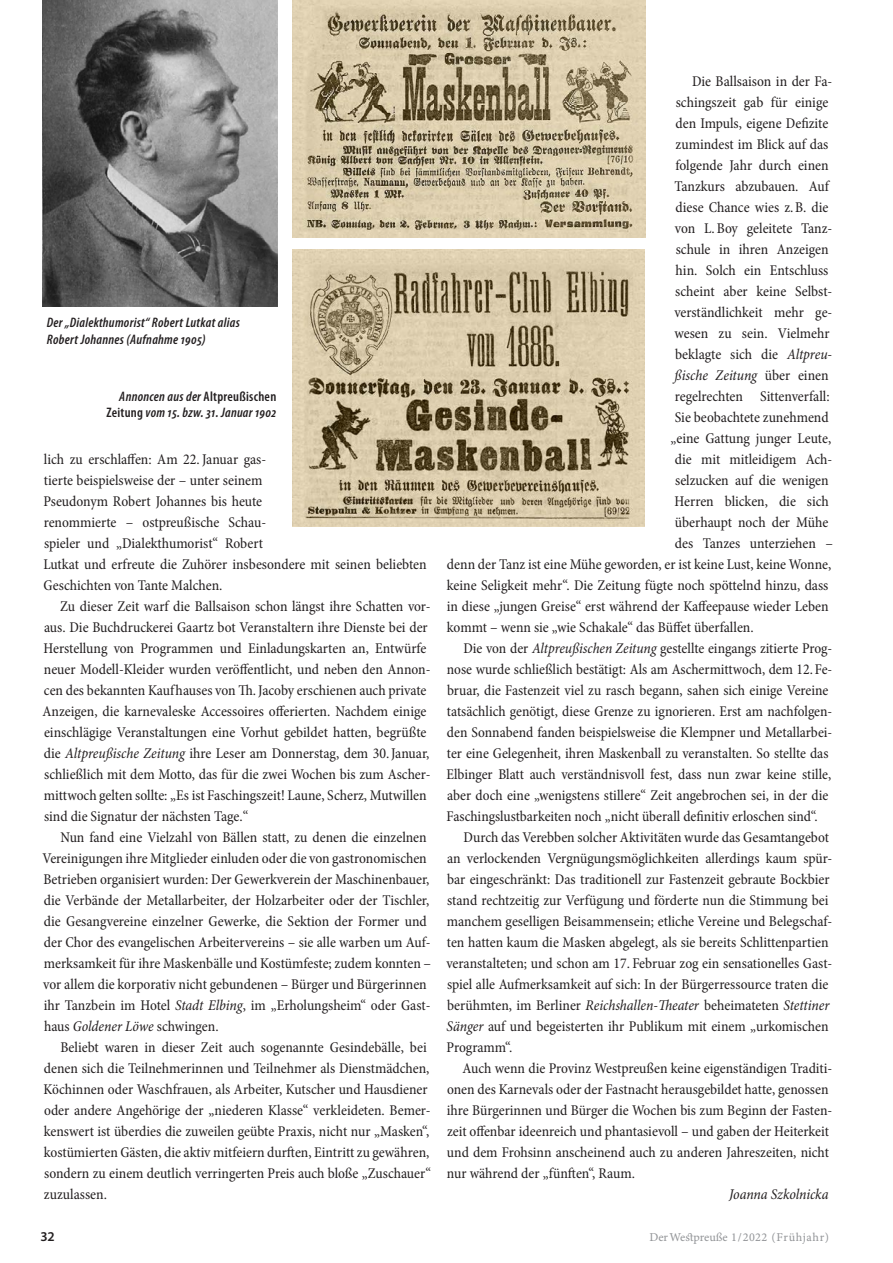
<style>
.page{position:relative;width:893px;height:1263px;background:#fff}
.page>*{position:absolute;margin:0;border:0;box-sizing:border-box;transform-origin:0 0}
.t1{font:condensed 15px/21px "Minion Pro";color:#231f20}
.t2{font:italic condensed 15px "Minion Pro";letter-spacing:-.01em;color:#231f20}
.t3{font:italic 600 condensed 13.8px/16.5px "Myriad Pro";letter-spacing:.02em;color:#231f20}
.t4{font:600 13.5px "Myriad Pro";color:#231f20}
.t5{font:12px "Minion Pro Capt";color:#939598}
.s1{font-style:normal}
.s2{font-style:italic}
</style>
<div class="page">
<img style="left:292px;top:0;width:353px;height:237px">
<img style="left:293px;top:249px;width:352px;height:278px">
<img style="left:43px;top:0;width:234px;height:306px">
<p class="t3" style="left:47px;top:314px;width:194px">Der „Dialekthumorist“ Robert Lutkat alias<br>Robert Johannes (Aufnahme 1905)</p>
<p class="t3" style="left:106px;top:387px;width:172px;text-align:right">Annoncen aus der <span class="s1">Altpreußischen<br>Zeitung</span> vom 15. bzw. 31. Januar 1902</p>
<p class="t1" style="left:43px;top:448px;width:385px">lich zu erschlaffen: Am 22. Januar gas-<br>tierte beispielsweise der – unter seinem<br>Pseudonym Robert Johannes bis heute<br>renommierte – ostpreußische Schau-<br>spieler und „Dialekthumorist“ Robert<br>Lutkat und erfreute die Zuhörer insbesondere mit seinen beliebten Geschichten von Tante Malchen.</p>
<p class="t1" style="left:43px;top:595px;width:390px;text-indent:18px">Zu dieser Zeit warf die Ballsaison schon längst ihre Schatten vor&shy;aus. Die Buchdruckerei Gaartz bot Veranstaltern ihre Dienste bei der Herstellung von Programmen und Einladungskarten an, Entwürfe neuer Modell-Kleider wurden veröffentlicht, und neben den Annon&shy;cen des bekannten Kaufhauses von Th.Jacoby erschienen auch private Anzeigen, die karnevaleske Accessoires offerierten. Nachdem einige einschlägige Veranstaltungen eine Vorhut gebildet hatten, begrüßte die <span class="s2">Altpreußische Zeitung</span> ihre Leser am Donnerstag, dem 30.Januar, schließlich mit dem Motto, das für die zwei Wochen bis zum Ascher&shy;mittwoch gelten sollte: „Es ist Faschingszeit! Laune, Scherz, Mutwillen sind die Signatur der nächsten Tage.“</p>
<p class="t1" style="left:42px;top:826px;width:390px;text-indent:18px">Nun fand eine Vielzahl von Bällen statt, zu denen die einzelnen Vereinigungen ihre Mitglieder einluden oder die von gastronomischen Betrieben organisiert wurden: Der Gewerkverein der Maschinenbauer, die Verbände der Metallarbeiter, der Holzarbeiter oder der Tischler, die Gesangvereine einzelner Gewerke, die Sektion der Former und der Chor des evangelischen Arbeitervereins – sie alle warben um Auf&shy;merksamkeit für ihre Maskenbälle und Kostümfeste; zudem konnten – vor allem die korporativ nicht gebundenen – Bürger und Bürgerinnen ihr Tanzbein im Hotel <span class="s2">Stadt Elbing</span>, im „Erholungsheim“ oder Gast&shy;haus <span class="s2">Goldener Löwe</span> schwingen.</p>
<p class="t1" style="left:44px;top:1036px;width:389px;text-indent:17px">Beliebt waren in dieser Zeit auch sogenannte Gesindebälle, bei denen sich die Teilnehmerinnen und Teilnehmer als Dienstmädchen, Köchinnen oder Waschfrauen, als Arbeiter, Kutscher und Hausdiener oder andere Angehörige der „niederen Klasse“ verkleideten. Bemer&shy;kenswert ist überdies die zuweilen geübte Praxis, nicht nur „Masken“, kostümierten Gästen, die aktiv mitfeiern durften, Eintritt zu gewähren, sondern zu einem deutlich verringerten Preis auch bloße „Zuschauer“ zuzulassen.</p>
<p class="t1" style="left:692px;top:70px;width:142px">Die Ballsaison in der Fa-</p>
<p class="t1" style="left:676px;top:91px;width:154px">schingszeit gab für einige</p>
<p class="t1" style="left:675px;top:112px;width:154px">den Impuls, eigene Defizite</p>
<p class="t1" style="left:676px;top:133px;width:154px">zumindest im Blick auf das</p>
<p class="t1" style="left:675px;top:154px;width:155px">folgende Jahr durch einen</p>
<p class="t1" style="left:674px;top:175px;width:156px">Tanzkurs abzubauen. Auf</p>
<p class="t1" style="left:675px;top:196px;width:154px">diese Chance wies z.B. die</p>
<p class="t1" style="left:675px;top:217px;width:159px">von L.Boy geleitete Tanz-</p>
<p class="t1" style="left:676px;top:238px;width:154px">schule in ihren Anzeigen</p>
<p class="t1" style="left:676px;top:259px;width:154px">hin. Solch ein Entschluss</p>
<p class="t1" style="left:675px;top:280px;width:159px">scheint aber keine Selbst-</p>
<p class="t1" style="left:674px;top:301px;width:160px">verständlichkeit mehr ge-</p>
<p class="t1" style="left:674px;top:322px;width:157px">wesen zu sein. Vielmehr</p>
<p class="t1" style="left:675px;top:343px;width:159px">beklagte sich die <span class="s2">Altpreu-</span></p>
<p class="t2" style="left:675px;top:365px;width:155px">ßische Zeitung <span class="s1">über einen</span></p>
<p class="t1" style="left:675px;top:385px;width:156px">regelrechten Sittenverfall:</p>
<p class="t1" style="left:675px;top:406px;width:155px">Sie beobachtete zunehmend</p>
<p class="t1" style="left:670px;top:427px;width:162px">„eine Gattung junger Leute,</p>
<p class="t1" style="left:675px;top:448px;width:159px">die mit mitleidigem Ach-</p>
<p class="t1" style="left:675px;top:469px;width:155px">selzucken auf die wenigen</p>
<p class="t1" style="left:675px;top:490px;width:156px">Herren blicken, die sich</p>
<p class="t1" style="left:675px;top:511px;width:155px">überhaupt noch der Mühe</p>
<p class="t1" style="left:675px;top:532px;width:160px">des Tanzes unterziehen –</p>
<p class="t1" style="left:447px;top:553px;width:386px">denn der Tanz ist eine Mühe geworden, er ist keine Lust, keine Wonne,</p>
<p class="t1" style="left:447px;top:574px;width:383px">keine Seligkeit mehr“. Die Zeitung fügte noch spöttelnd hinzu, dass</p>
<p class="t1" style="left:447px;top:595px;width:383px">in diese „jungen Greise“ erst während der Kaffeepause wieder Leben</p>
<p class="t1" style="left:447px;top:616px;width:308px">kommt – wenn sie „wie Schakale“ das Büffet überfallen.</p>
<p class="t1" style="left:463px;top:637px;width:370px">Die von der <span class="s2">Altpreußischen Zeitung</span> gestellte eingangs zitierte Prog-</p>
<p class="t1" style="left:447px;top:658px;width:387px">nose wurde schließlich bestätigt: Als am Aschermittwoch, dem 12. Fe-</p>
<p class="t1" style="left:447px;top:679px;width:383px">bruar, die Fastenzeit viel zu rasch begann, sahen sich einige Vereine</p>
<p class="t1" style="left:447px;top:700px;width:387px">tatsächlich genötigt, diese Grenze zu ignorieren. Erst am nachfolgen-</p>
<p class="t1" style="left:447px;top:721px;width:387px">den Sonnabend fanden beispielsweise die Klempner und Metallarbei-</p>
<p class="t1" style="left:447px;top:742px;width:383px">ter eine Gelegenheit, ihren Maskenball zu veranstalten. So stellte das</p>
<p class="t1" style="left:447px;top:763px;width:386px">Elbinger Blatt auch verständnisvoll fest, dass nun zwar keine stille,</p>
<p class="t1" style="left:447px;top:784px;width:383px">aber doch eine „wenigstens stillere“ Zeit angebrochen sei, in der die</p>
<p class="t1" style="left:447px;top:805px;width:373px">Faschingslustbarkeiten noch „nicht überall definitiv erloschen sind“.</p>
<p class="t1" style="left:463px;top:826px;width:367px">Durch das Verebben solcher Aktivitäten wurde das Gesamtangebot</p>
<p class="t1" style="left:447px;top:847px;width:387px">an verlockenden Vergnügungsmöglichkeiten allerdings kaum spür-</p>
<p class="t1" style="left:447px;top:868px;width:384px">bar eingeschränkt: Das traditionell zur Fastenzeit gebraute Bockbier</p>
<p class="t1" style="left:447px;top:889px;width:383px">stand rechtzeitig zur Verfügung und förderte nun die Stimmung bei</p>
<p class="t1" style="left:447px;top:910px;width:387px">manchem geselligen Beisammensein; etliche Vereine und Belegschaf-</p>
<p class="t1" style="left:447px;top:931px;width:383px">ten hatten kaum die Masken abgelegt, als sie bereits Schlittenpartien</p>
<p class="t1" style="left:446px;top:952px;width:388px">veranstalteten; und schon am 17. Februar zog ein sensationelles Gast-</p>
<p class="t1" style="left:447px;top:973px;width:383px">spiel alle Aufmerksamkeit auf sich: In der Bürgerressource traten die</p>
<p class="t1" style="left:447px;top:994px;width:384px">berühmten, im Berliner <span class="s2">Reichshallen-Theater</span> beheimateten <span class="s2">Stettiner</span></p>
<p class="t1" style="left:447px;top:1015px;width:383px"><span class="s2">Sänger</span> auf und begeisterten ihr Publikum mit einem „urkomischen</p>
<p class="t1" style="left:447px;top:1036px;width:67px">Programm“.</p>
<p class="t1" style="left:463px;top:1057px;width:371px">Auch wenn die Provinz Westpreußen keine eigenständigen Traditi-</p>
<p class="t1" style="left:447px;top:1078px;width:383px">onen des Karnevals oder der Fastnacht herausgebildet hatte, genossen</p>
<p class="t1" style="left:447px;top:1099px;width:387px">ihre Bürgerinnen und Bürger die Wochen bis zum Beginn der Fasten-</p>
<p class="t1" style="left:447px;top:1120px;width:383px">zeit offenbar ideenreich und phantasievoll – und gaben der Heiterkeit</p>
<p class="t1" style="left:447px;top:1141px;width:384px">und dem Frohsinn anscheinend auch zu anderen Jahreszeiten, nicht</p>
<p class="t1" style="left:447px;top:1162px;width:190px">nur während der „fünften“, Raum.</p>
<p class="t2" style="left:729px;top:1184px;width:101px">Joanna Szkolnicka</p>
<p class="t4" style="left:40px;top:1227px;width:16px">32</p>
<p class="t5" style="left:650px;top:1228px;width:181px">Der Westpreuße 1/2022 (Frühjahr)</p>
</div>
